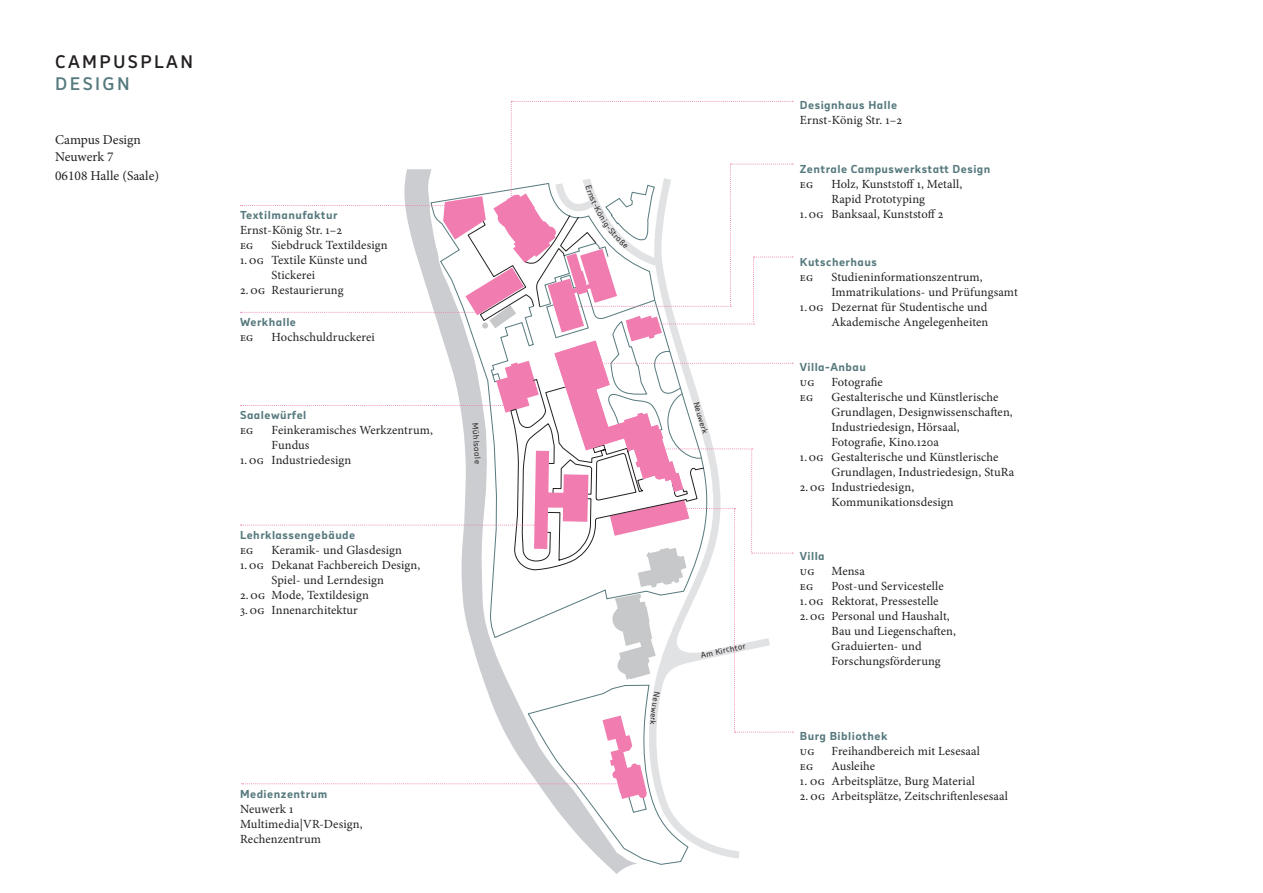
<style>
.page{position:relative;width:1263px;height:893px;background:#fff}
.page>*{position:absolute;margin:0;border:0;box-sizing:border-box;transform-origin:0 0}
.Headline___Neue_Helv{font:500 18px "Burg Grotesk";letter-spacing:.13em;color:#231f20}
.Headline___Neue_Helv-2{font:500 18px "Burg Grotesk";letter-spacing:.13em;color:#56797d}
.Burg_regular_11pt{font:13.5px/17.2px "Minion Pro";color:#231f20}
.Gebäudeinhalt_Versch{font:12.45px/15px "Minion Pro";letter-spacing:.01em;color:#231f20}
.Gebäudeinhalt{font:12.45px/15px "Minion Pro";letter-spacing:.01em;color:#231f20}
.Gebäudename{font:700 11.4px "Burg Grotesk";letter-spacing:.04em;color:#56797d}
.Burg_Grotesk_Karte{font:8.1px "Burg Grotesk";color:#231f20}
</style>
<div class="page">
<svg style="left:240px;top:101px;width:553px;height:764px"></svg>
<p class="Headline___Neue_Helv" style="left:55px;top:51px;width:139px">CAMPUSPLAN</p>
<p class="Headline___Neue_Helv-2" style="left:55px;top:73px;width:76px">DESIGN</p>
<p class="Burg_regular_11pt" style="left:55px;top:131px;width:87px">Campus Design<br>Neuwerk 7</p>
<p class="Burg_regular_11pt" style="left:55px;top:167px;width:105px">06108 Halle (Saale)</p>
<p class="Gebäudename" style="left:240px;top:208px;width:99px">Textilmanufaktur</p>
<p class="Gebäudeinhalt" style="left:240px;top:223px;width:104px">Ernst-König Str. 1–2</p>
<p class="Gebäudeinhalt_Versch" style="left:240px;top:238px;width:15px">eg</p>
<p class="Gebäudeinhalt_Versch" style="left:272px;top:238px;width:118px">Siebdruck Textildesign</p>
<p class="Gebäudeinhalt_Versch" style="left:240px;top:253px;width:129px">1.og Textile Künste und</p>
<p class="Gebäudeinhalt_Versch" style="left:272px;top:268px;width:45px">Stickerei</p>
<p class="Gebäudeinhalt_Versch" style="left:240px;top:283px;width:105px">2.og Restaurierung</p>
<p class="Gebäudename" style="left:240px;top:315px;width:57px">Werkhalle</p>
<p class="Gebäudeinhalt_Versch" style="left:240px;top:330px;width:15px">eg</p>
<p class="Gebäudeinhalt_Versch" style="left:272px;top:330px;width:105px">Hochschuldruckerei</p>
<p class="Gebäudename" style="left:240px;top:408px;width:68px">Saalewürfel</p>
<p class="Gebäudeinhalt_Versch" style="left:240px;top:423px;width:15px">eg</p>
<p class="Gebäudeinhalt_Versch" style="left:272px;top:423px;width:163px">Feinkeramisches Werkzentrum,<br>Fundus</p>
<p class="Gebäudeinhalt_Versch" style="left:240px;top:453px;width:113px">1.og Industriedesign</p>
<p class="Gebäudename" style="left:240px;top:528px;width:117px">Lehrklassengebäude</p>
<p class="Gebäudeinhalt_Versch" style="left:240px;top:542px;width:15px">eg</p>
<p class="Gebäudeinhalt_Versch" style="left:272px;top:542px;width:132px">Keramik- und Glasdesign</p>
<p class="Gebäudeinhalt_Versch" style="left:240px;top:557px;width:182px;text-align:center">1.og Dekanat Fachbereich Design,<br>Spiel- und Lerndesign</p>
<p class="Gebäudeinhalt_Versch" style="left:240px;top:587px;width:130px">2.og Mode, Textildesign</p>
<p class="Gebäudeinhalt_Versch" style="left:240px;top:602px;width:119px">3.og Innenarchitektur</p>
<p class="Gebäudename" style="left:240px;top:786px;width:89px">Medienzentrum</p>
<p class="Gebäudeinhalt" style="left:240px;top:801px;width:55px">Neuwerk 1</p>
<p class="Gebäudeinhalt" style="left:240px;top:816px;width:124px">Multimedia|VR-Design,<br>Rechenzentrum</p>
<p class="Burg_Grotesk_Karte" style="left:703px;top:406px;width:29px;rotate:74deg">euwerk</p>
<p class="Burg_Grotesk_Karte" style="left:700px;top:650px;width:47px;rotate:-12deg">Am Kirchtor</p>
<p class="Gebäudename" style="left:800px;top:98px;width:99px">Designhaus Halle</p>
<p class="Gebäudeinhalt" style="left:800px;top:112px;width:104px">Ernst-König Str. 1–2</p>
<p class="Gebäudename" style="left:800px;top:161px;width:192px">Zentrale Campuswerkstatt Design</p>
<p class="Gebäudeinhalt_Versch" style="left:800px;top:176px;width:15px">eg</p>
<p class="Gebäudeinhalt_Versch" style="left:831px;top:176px;width:132px">Holz, Kunststoff 1, Metall,<br>Rapid Prototyping</p>
<p class="Gebäudeinhalt_Versch" style="left:800px;top:206px;width:145px">1.og Banksaal, Kunststoff 2</p>
<p class="Gebäudename" style="left:800px;top:254px;width:78px">Kutscherhaus</p>
<p class="Gebäudeinhalt_Versch" style="left:800px;top:269px;width:15px">eg</p>
<p class="Gebäudeinhalt_Versch" style="left:831px;top:269px;width:153px">Studieninformationszentrum,</p>
<p class="Gebäudeinhalt_Versch" style="left:831px;top:284px;width:188px">Immatrikulations- und Prüfungsamt</p>
<p class="Gebäudeinhalt_Versch" style="left:800px;top:299px;width:189px">1.og Dezernat für Studentische und</p>
<p class="Gebäudeinhalt_Versch" style="left:831px;top:314px;width:158px">Akademische Angelegenheiten</p>
<p class="Gebäudename" style="left:800px;top:360px;width:67px">Villa-Anbau</p>
<p class="Gebäudeinhalt_Versch" style="left:800px;top:374px;width:16px">ug</p>
<p class="Gebäudeinhalt_Versch" style="left:831px;top:374px;width:53px">Fotografie</p>
<p class="Gebäudeinhalt_Versch" style="left:800px;top:389px;width:15px">eg</p>
<p class="Gebäudeinhalt_Versch" style="left:831px;top:389px;width:183px">Gestalterische und Künstlerische<br>Grundlagen, Designwissenschaften,<br>Industriedesign, Hörsaal,<br>Fotografie, Kino.120a</p>
<p class="Gebäudeinhalt_Versch" style="left:831px;top:449px;width:184px;text-indent:-32px">1.og Gestalterische und Künstlerische<br>Grundlagen, Industriedesign, StuRa</p>
<p class="Gebäudeinhalt_Versch" style="left:831px;top:479px;width:124px;text-indent:-32px">2.og Industriedesign,<br>Kommunikationsdesign</p>
<p class="Gebäudename" style="left:800px;top:549px;width:26px">Villa</p>
<p class="Gebäudeinhalt_Versch" style="left:800px;top:564px;width:16px">ug</p>
<p class="Gebäudeinhalt_Versch" style="left:831px;top:564px;width:35px">Mensa</p>
<p class="Gebäudeinhalt_Versch" style="left:800px;top:579px;width:15px">eg</p>
<p class="Gebäudeinhalt_Versch" style="left:831px;top:579px;width:114px">Post-und Servicestelle</p>
<p class="Gebäudeinhalt_Versch" style="left:800px;top:594px;width:140px">1.og Rektorat, Pressestelle</p>
<p class="Gebäudeinhalt_Versch" style="left:831px;top:609px;width:126px;text-indent:-32px">2.og Personal und Haushalt,<br>Bau und Liegenschaften,</p>
<p class="Gebäudeinhalt_Versch" style="left:831px;top:639px;width:92px">Graduierten- und</p>
<p class="Gebäudeinhalt_Versch" style="left:831px;top:654px;width:111px">Forschungsförderung</p>
<p class="Gebäudename" style="left:800px;top:728px;width:89px">Burg Bibliothek</p>
<p class="Gebäudeinhalt_Versch" style="left:800px;top:743px;width:16px">ug</p>
<p class="Gebäudeinhalt_Versch" style="left:831px;top:743px;width:150px">Freihandbereich mit Lesesaal</p>
<p class="Gebäudeinhalt_Versch" style="left:800px;top:758px;width:15px">eg</p>
<p class="Gebäudeinhalt_Versch" style="left:831px;top:758px;width:45px">Ausleihe</p>
<p class="Gebäudeinhalt_Versch" style="left:800px;top:773px;width:176px">1. Og Arbeitsplätze, Burg Material</p>
<p class="Gebäudeinhalt_Versch" style="left:800px;top:788px;width:209px">2. Og Arbeitsplätze, Zeitschriftenlesesaal</p>
</div>
